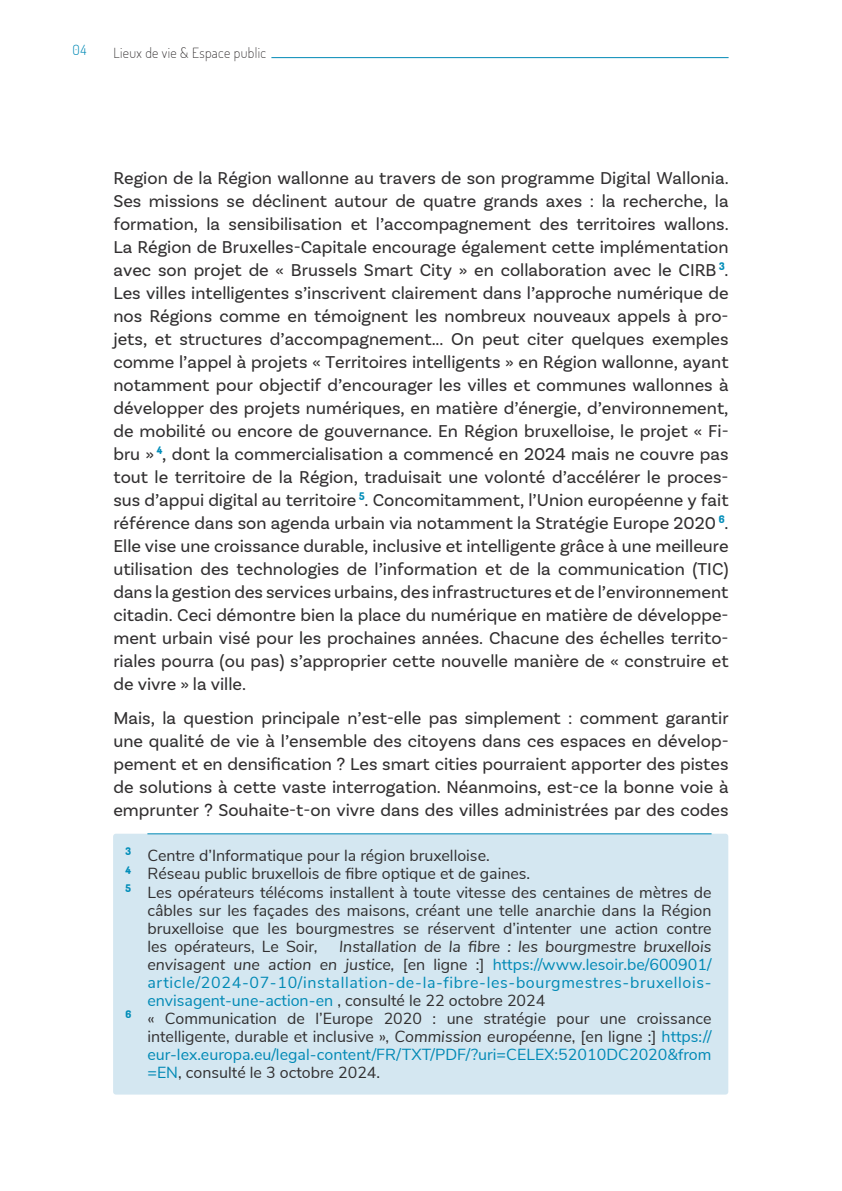
<style>
.page{position:relative;width:842px;height:1191px;background:#fff}
.page>*{position:absolute;margin:0;border:0;box-sizing:border-box;transform-origin:0 0}
.t1{font:18px/23px "Basic Sans";color:#312f30;text-align:justify}
.t2{font:16px "Nunito Sans";color:#312f30}
.t3{font:16px "Nunito Sans";color:#0089b5}
.t4{font:italic 16px "Nunito Sans";color:#312f30}
.t5{font:16px "Nunito Sans";letter-spacing:.04em;color:#0089b5}
.t6{font:200 14px "Dosis";letter-spacing:.025em;color:#231f20}
.t7{font:300 14px "Dosis";color:#0089b5}
.s1{font-style:italic}
.s2{font-style:normal}
.s3{font-style:normal;color:#0089b5}
.s4{color:#312f30}
.s5{color:#0089b5}
</style>
<div class="page">
<hr style="left:113px;top:57px;width:616px;height:1px;background:#0089b5">
<div style="left:108px;top:52px;width:163px;height:10px;background:#fff"></div>
<div style="left:113px;top:833px;width:615px;height:261px;background:#d4e7f1;border-radius:3px"></div>
<hr style="left:147px;top:833px;width:564px;height:1px;background:#0089b5">
<p class="t7" style="left:73px;top:40px;width:16px">04</p>
<p class="t6" style="left:113px;top:43px;width:154px">Lieux de vie &amp; Espace public</p>
<p class="t1" style="left:113px;top:166px;width:617px">Region de la Région wallonne au travers de son programme Digital Wallonia.<br>Ses missions se déclinent autour de quatre grands axes : la recherche, la formation, la sensibilisation et l’accompagnement des territoires wallons.<br>La Région de Bruxelles-Capitale encourage également cette implémentation avec son projet de « Brussels Smart City » en collaboration avec le CIRB <sup>3</sup>.<br>Les villes intelligentes s’inscrivent clairement dans l’approche numérique de nos Régions comme en témoignent les nombreux nouveaux appels à pro&shy;jets, et structures d’accompagnement... On peut citer quelques exemples comme l’appel à projets « Territoires intelligents » en Région wallonne, ayant notamment pour objectif d’encourager les villes et communes wallonnes à développer des projets numériques, en matière d’énergie, d’environnement, de mobilité ou encore de gouvernance. En Région bruxelloise, le projet « Fi&shy;bru » <sup>4</sup>, dont la commercialisation a commencé en 2024 mais ne couvre pas tout le territoire de la Région, traduisait une volonté d’accélérer le proces&shy;sus d’appui digital au territoire <sup>5</sup>. Concomitamment, l’Union européenne y fait référence dans son agenda urbain via notamment la Stratégie Europe 2020 <sup>6</sup>.<br>Elle vise une croissance durable, inclusive et intelligente grâce à une meilleure utilisation des technologies de l’information et de la communication (TIC) dans la gestion des services urbains, des infrastructures et de l’environnement citadin. Ceci démontre bien la place du numérique en matière de développe&shy;ment urbain visé pour les prochaines années. Chacune des échelles territo&shy;riales pourra (ou pas) s’approprier cette nouvelle manière de « construire et de vivre » la ville.</p>
<p class="t1" style="left:113px;top:706px;width:617px">Mais, la question principale n’est-elle pas simplement : comment garantir une qualité de vie à l’ensemble des citoyens dans ces espaces en dévelop&shy;pement et en densification ? Les smart cities pourraient apporter des pistes de solutions à cette vaste interrogation. Néanmoins, est-ce la bonne voie à emprunter ? Souhaite-t-on vivre dans des villes administrées par des codes</p>
<p class="t2" style="left:125px;top:844px;width:366px"><sup>3</sup> Centre d’Informatique pour la région bruxelloise.</p>
<p class="t2" style="left:125px;top:862px;width:406px"><sup>4</sup> Réseau public bruxellois de fibre optique et de gaines.</p>
<p class="t2" style="left:125px;top:880px;width:588px"><sup>5</sup> Les opérateurs télécoms installent à toute vitesse des centaines de mètres de</p>
<p class="t2" style="left:147px;top:898px;width:566px">câbles sur les façades des maisons, créant une telle anarchie dans la Région</p>
<p class="t2" style="left:147px;top:916px;width:566px">bruxelloise que les bourgmestres se réservent d’intenter une action contre</p>
<p class="t2" style="left:147px;top:934px;width:172px">les opérateurs, Le Soir<span class="s1">,</span></p>
<p class="t4" style="left:339px;top:934px;width:374px">Installation de la fibre : les bourgmestre bruxellois</p>
<p class="t4" style="left:147px;top:952px;width:566px">envisagent une action en justice, <span class="s2">[en ligne :]</span> <span class="s3">https://www.lesoir.be/600901/</span></p>
<p class="t5" style="left:147px;top:970px;width:566px">article/2024-07-10/installation-de-la-fibre-les-bourgmestres-bruxellois-</p>
<p class="t3" style="left:147px;top:988px;width:399px">envisagent-une-action-en <span class="s4">, consulté le 22 octobre 2024</span></p>
<p class="t2" style="left:125px;top:1006px;width:588px"><sup>6</sup> « Communication de l’Europe 2020 : une stratégie pour une croissance</p>
<p class="t2" style="left:147px;top:1024px;width:566px">intelligente, durable et inclusive », <span class="s1">Commission européenne</span>, [en ligne :] <span class="s5">https://</span></p>
<p class="t3" style="left:147px;top:1042px;width:566px">eur-lex.europa.eu/legal-content/FR/TXT/PDF/?uri=CELEX:52010DC2020&amp;from</p>
<p class="t2" style="left:147px;top:1060px;width:234px"><span class="s5">=EN</span>, consulté le 3 octobre 2024.</p>
</div>
